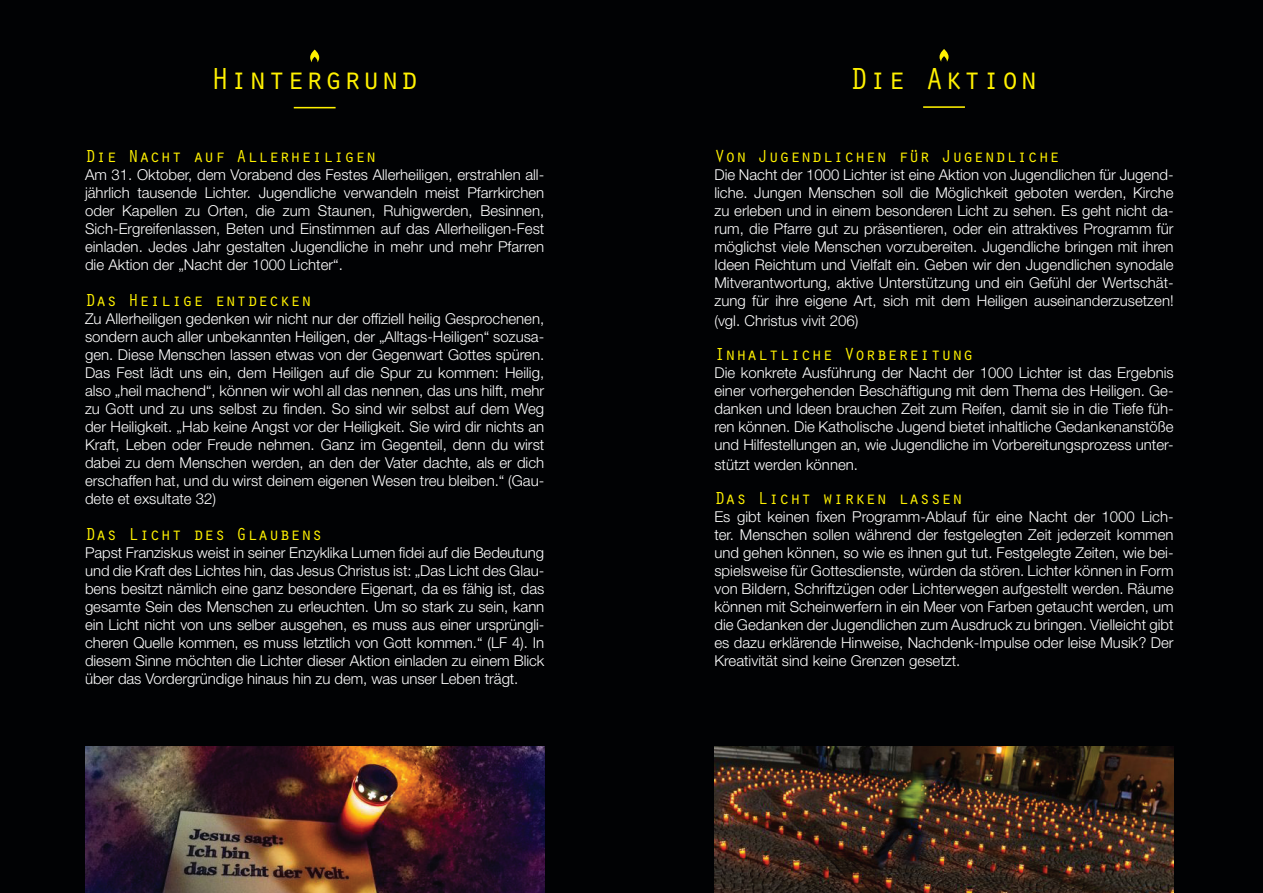
<style>
.page{position:relative;width:1263px;height:893px;background:#010204}
.page>*{position:absolute;margin:0;border:0;box-sizing:border-box;transform-origin:0 0}
.t1{font:31.5px "Orator Std";color:#fff101}
.t2{font:18px "Orator Std";color:#fff101}
.t3{font:300 15px/18px "Helvetica Neue LT Std";color:#fff;text-align:justify}
</style>
<div class="page">
<svg style="left:310px;top:50px;width:9px;height:12px"></svg>
<svg style="left:939px;top:49px;width:9px;height:13px"></svg>
<hr style="left:294px;top:107px;width:42px;height:1px;background:#fff101">
<hr style="left:923px;top:106px;width:42px;height:2px;background:#fff101">
<img style="left:85px;top:746px;width:459px;height:147px">
<img style="left:714px;top:746px;width:460px;height:147px">
<h1 class="t1" style="left:211px;top:56px;width:209px">Hintergrund</h1>
<h1 class="t1" style="left:849px;top:56px;width:190px">Die Aktion</h1>
<p class="t2" style="left:85px;top:143px;width:293px">Die Nacht auf Allerheiligen</p>
<p class="t3" style="left:85px;top:165px;width:461px">Am 31. Oktober, dem Vorabend des Festes Allerheiligen, erstrahlen all&shy;jährlich tausende Lichter. Jugendliche verwandeln meist Pfarrkirchen oder Kapellen zu Orten, die zum Staunen, Ruhigwerden, Besinnen, Sich-Ergreifenlassen, Beten und Einstimmen auf das Allerheiligen-Fest einladen. Jedes Jahr gestalten Jugendliche in mehr und mehr Pfarren die Aktion der „Nacht der 1000 Lichter“.</p>
<p class="t2" style="left:85px;top:287px;width:228px">Das Heilige entdecken</p>
<p class="t3" style="left:85px;top:309px;width:461px">Zu Allerheiligen gedenken wir nicht nur der offiziell heilig Gesprochenen, sondern auch aller unbekannten Heiligen, der „Alltags-Heiligen“ sozusa&shy;gen. Diese Menschen lassen etwas von der Gegenwart Gottes spüren.<br>Das Fest lädt uns ein, dem Heiligen auf die Spur zu kommen: Heilig, also „heil machend“, können wir wohl all das nennen, das uns hilft, mehr zu Gott und zu uns selbst zu finden. So sind wir selbst auf dem Weg der Heiligkeit. „Hab keine Angst vor der Heiligkeit. Sie wird dir nichts an Kraft, Leben oder Freude nehmen. Ganz im Gegenteil, denn du wirst dabei zu dem Menschen werden, an den der Vater dachte, als er dich erschaffen hat, und du wirst deinem eigenen Wesen treu bleiben.“ (Gau&shy;dete et exsultate 32)</p>
<p class="t2" style="left:85px;top:521px;width:239px">Das Licht des Glaubens</p>
<p class="t3" style="left:85px;top:543px;width:461px">Papst Franziskus weist in seiner Enzyklika Lumen fidei auf die Bedeutung und die Kraft des Lichtes hin, das Jesus Christus ist: „Das Licht des Glau&shy;bens besitzt nämlich eine ganz besondere Eigenart, da es fähig ist, das gesamte Sein des Menschen zu erleuchten. Um so stark zu sein, kann ein Licht nicht von uns selber ausgehen, es muss aus einer ursprüngli&shy;cheren Quelle kommen, es muss letztlich von Gott kommen.“ (LF 4). In diesem Sinne möchten die Lichter dieser Aktion einladen zu einem Blick über das Vordergründige hinaus hin zu dem, was unser Leben trägt.</p>
<p class="t2" style="left:714px;top:143px;width:347px">Von Jugendlichen für Jugendliche</p>
<p class="t3" style="left:714px;top:165px;width:461px">Die Nacht der 1000 Lichter ist eine Aktion von Jugendlichen für Jugend&shy;liche. Jungen Menschen soll die Möglichkeit geboten werden, Kirche zu erleben und in einem besonderen Licht zu sehen. Es geht nicht da&shy;rum, die Pfarre gut zu präsentieren, oder ein attraktives Programm für möglichst viele Menschen vorzubereiten. Jugendliche bringen mit ihren Ideen Reichtum und Vielfalt ein. Geben wir den Jugendlichen synodale Mitverantwortung, aktive Unterstützung und ein Gefühl der Wertschät&shy;zung für ihre eigene Art, sich mit dem Heiligen auseinanderzusetzen!</p>
<p class="t3" style="left:714px;top:311px;width:145px">(vgl. Christus vivit 206)</p>
<p class="t2" style="left:714px;top:341px;width:261px">Inhaltliche Vorbereitung</p>
<p class="t3" style="left:714px;top:363px;width:461px">Die konkrete Ausführung der Nacht der 1000 Lichter ist das Ergebnis einer vorhergehenden Beschäftigung mit dem Thema des Heiligen. Ge&shy;danken und Ideen brauchen Zeit zum Reifen, damit sie in die Tiefe füh&shy;ren können. Die Katholische Jugend bietet inhaltliche Gedankenanstöße und Hilfestellungen an, wie Jugendliche im Vorbereitungsprozess unter-</p>
<p class="t3" style="left:714px;top:455px;width:145px">stützt werden können.</p>
<p class="t2" style="left:714px;top:485px;width:250px">Das Licht wirken lassen</p>
<p class="t3" style="left:714px;top:507px;width:461px">Es gibt keinen fixen Programm-Ablauf für eine Nacht der 1000 Lich&shy;ter. Menschen sollen während der festgelegten Zeit jederzeit kommen und gehen können, so wie es ihnen gut tut. Festgelegte Zeiten, wie bei&shy;spielsweise für Gottesdienste, würden da stören. Lichter können in Form von Bildern, Schriftzügen oder Lichterwegen aufgestellt werden. Räume können mit Scheinwerfern in ein Meer von Farben getaucht werden, um die Gedanken der Jugendlichen zum Ausdruck zu bringen. Vielleicht gibt es dazu erklärende Hinweise, Nachdenk-Impulse oder leise Musik? Der Kreativität sind keine Grenzen gesetzt.</p>
</div>
